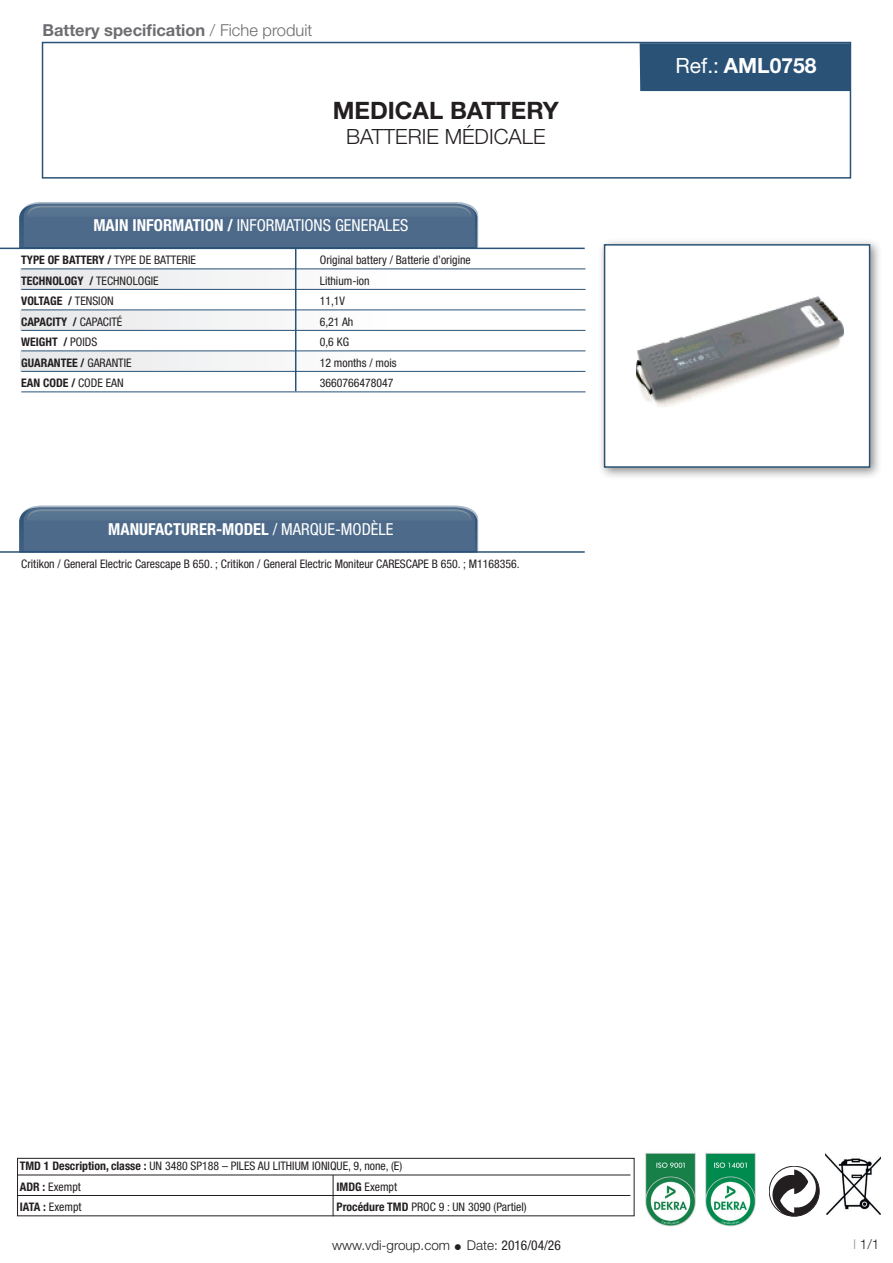
<style>
.page{position:relative;width:893px;height:1263px;background:#fff}
.page>*{position:absolute;margin:0;border:0;box-sizing:border-box;transform-origin:0 0}
.t1{font:700 24px "Helvetica Neue LT Std";color:#231f20}
.t2{font:300 21px "Helvetica Neue LT Std";color:#231f20}
.t3{font:700 21px "Helvetica Neue LT Std";color:#fff}
.t4{font:condensed 16.5px "Helvetica Neue LT Std";color:#fff}
.t5{font:700 16.5px "Helvetica Neue LT Std";color:#6c6d70}
.t6{font:700 condensed 16.5px "Helvetica Neue LT Std";color:#fff}
.t7{font:300 13.5px "Helvetica Neue LT Std";color:#231f20}
.t8{font:condensed 11.85px/20.5px "Helvetica Neue LT Std";color:#231f20}
.t9{font:700 condensed 11.85px "Helvetica Neue LT Std";color:#231f20}
.s1{font-weight:300}
.s2{font-weight:700}
.s3{font-weight:400}
.s4{font-size:16.5px}
.s5{font-weight:400;font-stretch:condensed}
.s6{color:#939598}
</style>
<div class="page">
<div style="left:42px;top:42px;width:809px;height:137px;border:2px solid #295276"></div>
<div style="left:20px;top:269px;width:376px;height:20px;background:#f2f3f4"></div>
<div style="left:20px;top:310px;width:376px;height:21px;background:linear-gradient(to right,#e7e8e9,#fdfdfe)"></div>
<svg style="left:20px;top:352px;width:376px;height:20px"></svg>
<div style="left:640px;top:43px;width:210px;height:48px;background:#295276"></div>
<svg style="left:19px;top:202px;width:459px;height:46px;background:#526e8d"></svg>
<img style="left:27px;top:206px;width:444px;height:11px">
<hr style="left:0;top:248px;width:585px;height:1px;background:#295276">
<div style="left:598px;top:238px;width:284px;height:242px;background:#231f20;opacity:.5"></div>
<div style="left:605px;top:245px;width:265px;height:222px;background:#fff"></div>
<img style="left:636px;top:296px;width:208px;height:111px">
<div style="left:604px;top:244px;width:266px;height:224px;border:2px solid #295276"></div>
<hr style="left:21px;top:269px;width:564px;height:1px;background:#295276">
<hr style="left:21px;top:289px;width:564px;height:1px;background:#295276">
<hr style="left:21px;top:310px;width:564px;height:1px;background:#295276">
<hr style="left:21px;top:330px;width:564px;height:1px;background:#295276">
<hr style="left:21px;top:351px;width:564px;height:1px;background:#295276">
<hr style="left:21px;top:371px;width:564px;height:1px;background:#295276">
<hr style="left:21px;top:392px;width:564px;height:1px;background:#295276">
<hr style="left:295px;top:249px;width:1px;height:142px;background:#295276">
<svg style="left:19px;top:506px;width:459px;height:45px;background:#516e8d"></svg>
<img style="left:27px;top:509px;width:444px;height:11px">
<hr style="left:0;top:551px;width:585px;height:2px;background:#295276">
<img style="left:645px;top:1153px;width:51px;height:73px">
<img style="left:705px;top:1153px;width:51px;height:74px">
<svg style="left:769px;top:1169px;width:50px;height:47px"></svg>
<img style="left:825px;top:1154px;width:55px;height:61px">
<div style="left:17px;top:1158px;width:617px;height:58px;border:1px solid #231f20"></div>
<hr style="left:17px;top:1174px;width:613px;height:1px;background:#231f20">
<hr style="left:17px;top:1195px;width:613px;height:1px;background:#231f20">
<hr style="left:333px;top:1175px;width:1px;height:41px;background:#231f20">
<h3 class="t5" style="left:43px;top:20px;width:271px">Battery specification <span class="s1">/ Fiche produit</span></h3>
<h1 class="t1" style="left:333px;top:96px;width:228px">MEDICAL BATTERY</h1>
<h2 class="t2" style="left:346px;top:124px;width:201px">BATTERIE MÉDICALE</h2>
<h3 class="t4" style="left:93px;top:216px;width:316px"><span class="s2">MAIN INFORMATION /</span> INFORMATIONS GENERALES</h3>
<p class="t9" style="left:21px;top:253px;width:176px">TYPE OF BATTERY / <span class="s3">TYPE DE BATTERIE</span></p>
<p class="t8" style="left:320px;top:250px;width:153px">Original battery / Batterie d’origine</p>
<p class="t9" style="left:21px;top:273px;width:139px">TECHNOLOGY / <span class="s3">TECHNOLOGIE</span></p>
<p class="t8" style="left:320px;top:270px;width:51px">Lithium-ion</p>
<p class="t9" style="left:21px;top:294px;width:94px">VOLTAGE / <span class="s3">TENSION</span></p>
<p class="t8" style="left:320px;top:291px;width:27px">11,1V</p>
<p class="t9" style="left:21px;top:314px;width:103px">CAPACITY / <span class="s3">CAPACITÉ</span></p>
<p class="t8" style="left:320px;top:311px;width:35px">6,21 Ah</p>
<p class="t9" style="left:21px;top:335px;width:78px">WEIGHT / <span class="s3">POIDS</span></p>
<p class="t8" style="left:320px;top:332px;width:31px">0,6 KG</p>
<p class="t9" style="left:21px;top:355px;width:112px">GUARANTEE / <span class="s3">GARANTIE</span></p>
<p class="t8" style="left:320px;top:352px;width:78px">12 months / mois</p>
<p class="t9" style="left:21px;top:376px;width:104px">EAN CODE / <span class="s3">CODE EAN</span></p>
<p class="t8" style="left:320px;top:373px;width:75px">3660766478047</p>
<h3 class="t6" style="left:108px;top:519px;width:287px">MANUFACTURER-MODEL <span class="s3">/ MARQUE-MODÈLE</span></h3>
<p class="t8" style="left:21px;top:553px;width:500px">Critikon / General Electric Carescape B 650. ; Critikon / General Electric Moniteur CARESCAPE B 650. ; M1168356.</p>
<h2 class="t3" style="left:675px;top:53px;width:142px"><span class="s3">Ref.:</span> AML0758</h2>
<p class="t8" style="left:20px;top:1155px;width:384px"><span class="s2">TMD 1 Description, classe :</span> UN 3480 SP188 – PILES AU LITHIUM IONIQUE, 9, none, (E)<br><span class="s2">ADR :</span> Exempt</p>
<p class="t8" style="left:337px;top:1176px;width:62px"><span class="s2">IMDG</span> Exempt</p>
<p class="t8" style="left:20px;top:1196px;width:63px"><span class="s2">IATA :</span> Exempt</p>
<p class="t8" style="left:337px;top:1196px;width:192px"><span class="s2">Procédure TMD</span> PROC 9 : UN 3090 (Partiel)</p>
<p class="t7" style="left:332px;top:1236px;width:230px">www.vdi-group.com <span class="s4">•</span> Date: <span class="s5">2016/04/26</span></p>
<p class="t7" style="left:854px;top:1235px;width:27px"><span class="s6">l</span> 1/1</p>
</div>
